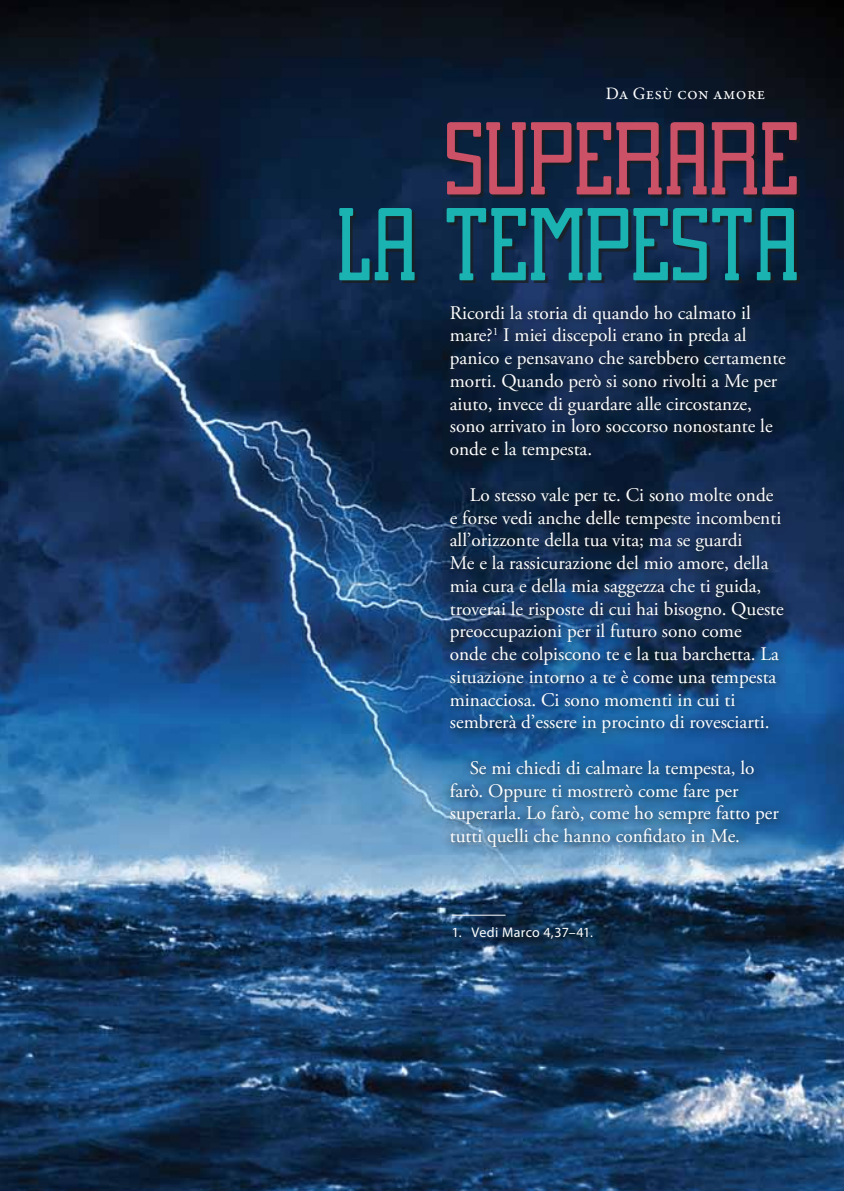
<style>
.page{position:relative;width:844px;height:1191px;background:#fff}
.page>*{position:absolute;margin:0;border:0;box-sizing:border-box;transform-origin:0 0}
.t1{font:103.25px "Brassie";letter-spacing:-.01em;color:#1ab3b1}
.t2{font:103.25px "Brassie";letter-spacing:-.01em;color:#ca5166}
.t3{font:19.25px/22.8px "Adobe Garamond Pro";color:#fff}
.t4{font:17.5px "Garamond Premr Pro";letter-spacing:.015em;color:#fff}
.t5{font:14px "Myriad Pro";letter-spacing:.025em;color:#fff}
</style>
<div class="page">
<img style="left:0;top:0;width:843px;height:1191px">
<div style="left:342px;top:125px;width:457px;height:158px;background:#1d1d1b;opacity:.7"></div>
<svg style="left:442px;top:297px;width:353px;height:560px;background:#193d64"></svg>
<hr style="left:451px;top:914px;width:54px;height:1px;background:#fff">
<p class="t4" style="left:605px;top:82px;width:161px">Da Gesù con amore</p>
<h1 class="t2" style="left:444px;top:112px;width:357px">SUPERARE</h1>
<h1 class="t1" style="left:336px;top:198px;width:465px">LA TEMPESTA</h1>
<p class="t3" style="left:449px;top:302px;width:337px">Ricordi la storia di quando ho calmato il mare?<sup>1</sup> I miei discepoli erano in preda al panico e pensavano che sarebbero certamente morti. Quando però si sono rivolti a Me per aiuto, invece di guardare alle circostanze, sono arrivato in loro soccorso nonostante le onde e la tempesta.</p>
<p class="t3" style="left:449px;top:484px;width:335px;text-indent:20px">Lo stesso vale per te. Ci sono molte onde e forse vedi anche delle tempeste incombenti all’orizzonte della tua vita; ma se guardi<br>Me e la rassicurazione del mio amore, della mia cura e della mia saggezza che ti guida, troverai le risposte di cui hai bisogno. Queste preoccupazioni per il futuro sono come<br>onde che colpiscono te e la tua barchetta. La situazione intorno a te è come una tempesta minacciosa. Ci sono momenti in cui ti sembrerà d’essere in procinto di rovesciarti.</p>
<p class="t3" style="left:449px;top:757px;width:330px;text-indent:20px">Se mi chiedi di calmare la tempesta, lo farò. Oppure ti mostrerò come fare per superarla. Lo farò, come ho sempre fatto per tutti quelli che hanno confidato in Me.</p>
<p class="t5" style="left:451px;top:923px;width:143px">1. Vedi Marco 4,37–41.</p>
</div>
